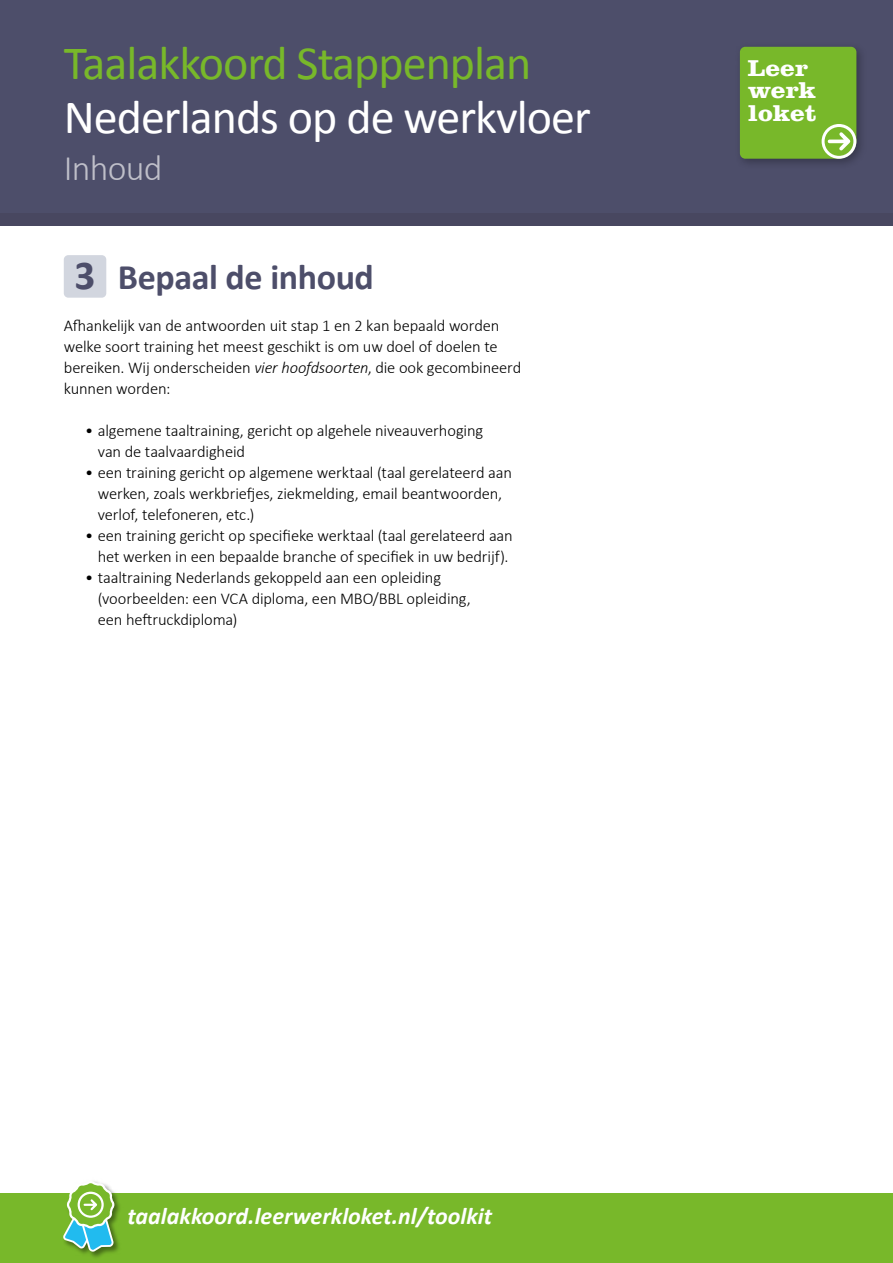
<style>
.page{position:relative;width:893px;height:1263px;background:#fff}
.page>*{position:absolute;margin:0;border:0;box-sizing:border-box;transform-origin:0 0}
.t1{font:48px "Calibri";letter-spacing:-.02em;color:#fff}
.t2{font:48px "Calibri";letter-spacing:-.02em;color:#78b82a}
.t3{font:700 41.25px "Calibri";color:#4d4e6a}
.t4{font:700 36px "Calibri";letter-spacing:-.01em;color:#4d4e6a}
.t5{font:300 36px "Calibri";letter-spacing:-.02em;color:#bfbfc9}
.t6{font:italic 700 24px "Calibri";color:#fff}
.t7{font:700 23.85px/22.8px "Clarendon LT Std";color:#fff;scale:1.11 1}
.t8{font:300 16.5px/21px "Calibri";letter-spacing:-.01em;color:#000}
.s1{font-style:italic}
</style>
<div class="page">
<div style="left:64px;top:255px;width:42px;height:43px;background:#d2d6df;border-radius:4px"></div>
<div style="left:0;top:0;width:893px;height:221px;background:#4d4e6a"></div>
<div style="left:735px;top:42px;width:132px;height:127px;background:#000;opacity:.3"></div>
<div style="left:740px;top:47px;width:116px;height:112px;background:#78b82a"></div>
<div style="left:0;top:213px;width:893px;height:12px;background:#484760"></div>
<div style="left:0;top:1193px;width:893px;height:69px;background:#78b82a"></div>
<img style="left:63px;top:1197px;width:57px;height:61px">
<svg style="left:64px;top:1181px;width:53px;height:70px"></svg>
<h1 class="t2" style="left:64px;top:29px;width:469px">Taalakkoord Stappenplan</h1>
<h1 class="t1" style="left:64px;top:84px;width:528px">Nederlands op de werkvloer</h1>
<h3 class="t5" style="left:64px;top:145px;width:100px">Inhoud</h3>
<h2 class="t3" style="left:75px;top:246px;width:22px">3</h2>
<h3 class="t4" style="left:118px;top:251px;width:258px">Bepaal de inhoud</h3>
<p class="t8" style="left:64px;top:314px;width:459px">Afhankelijk van de antwoorden uit stap 1 en 2 kan bepaald worden welke soort training het meest geschikt is om uw doel of doelen te bereiken. Wij onderscheiden <span class="s1">vier hoofdsoorten</span>, die ook gecombineerd kunnen worden:</p>
<p class="t8" style="left:98px;top:419px;width:387px;text-indent:-13px">• algemene taaltraining, gericht op algehele niveauverhoging van de taalvaardigheid</p>
<p class="t8" style="left:98px;top:461px;width:416px;text-indent:-13px">• een training gericht op algemene werktaal (taal gerelateerd aan werken, zoals werkbriefjes, ziekmelding, email beantwoorden, verlof, telefoneren, etc.)</p>
<p class="t8" style="left:85px;top:524px;width:429px;text-align:center">• een training gericht op specifieke werktaal (taal gerelateerd aan het werken in een bepaalde branche of specifiek in uw bedrijf).</p>
<p class="t8" style="left:98px;top:566px;width:375px;text-indent:-13px">• taaltraining Nederlands gekoppeld aan een opleiding (voorbeelden: een VCA diploma, een MBO/BBL opleiding, een heftruckdiploma)</p>
<h3 class="t7" style="left:748px;top:56px;width:63px">Leer werk loket</h3>
<h3 class="t6" style="left:128px;top:1199px;width:366px">taalakkoord.leerwerkloket.nl/toolkit</h3>
</div>
